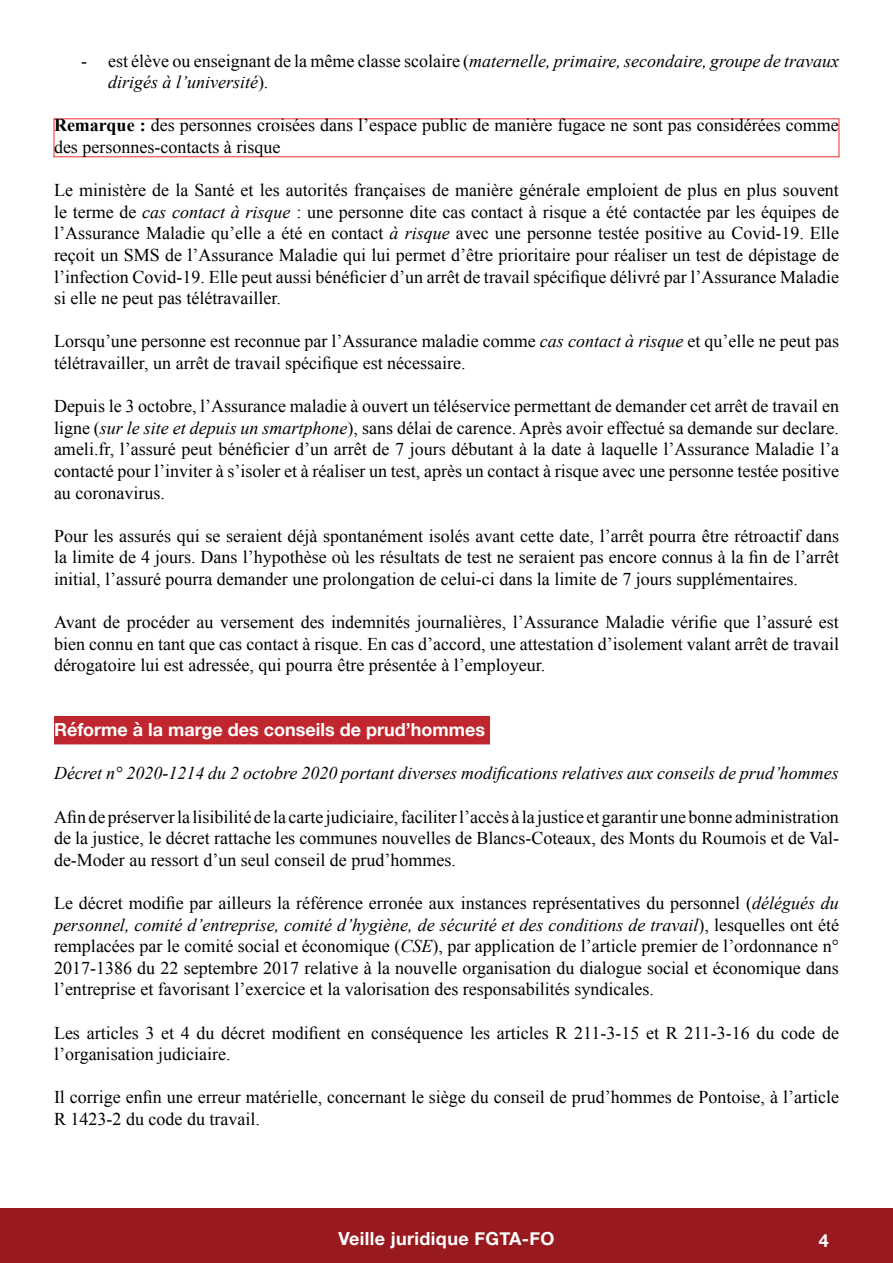
<style>
.page{position:relative;width:893px;height:1263px;background:#fff}
.page>*{position:absolute;margin:0;border:0;box-sizing:border-box;transform-origin:0 0}
.t1{font:18px/21.6px "Times New Roman";color:#000001;text-align:justify}
.t2{font:italic 18px/21.6px "Times New Roman";color:#000001}
.t3{font:700 18px "Helvetica Neue";color:#fff}
.t4{font:700 18px "Helvetica Neue";letter-spacing:.02em;color:#fff}
.s1{font-style:normal}
.s2{font-weight:700}
.s3{font-style:italic}
</style>
<div class="page">
<div style="left:0;top:1209px;width:893px;height:54px;background:#981a1e"></div>
<div style="left:54px;top:716px;width:436px;height:28px;background:#c0262d"></div>
<p class="t2" style="left:108px;top:49px;width:732px;text-indent:-27px"><span class="s1">- est élève ou enseignant de la même classe scolaire (</span>maternelle, primaire, secondaire, groupe de travaux dirigés à l’université<span class="s1">).</span></p>
<p class="t1" style="left:54px;top:114px;width:786px"><span class="s2">Remarque :</span> des personnes croisées dans l’espace public de manière fugace ne sont pas considérées comme des personnes-contacts à risque</p>
<p class="t1" style="left:54px;top:179px;width:786px">Le ministère de la Santé et les autorités françaises de manière générale emploient de plus en plus souvent le terme de <span class="s3">cas contact à risque</span> : une personne dite cas contact à risque a été contactée par les équipes de l’Assurance Maladie qu’elle a été en contact <span class="s3">à risque</span> avec une personne testée positive au Covid-19. Elle reçoit un SMS de l’Assurance Maladie qui lui permet d’être prioritaire pour réaliser un test de dépistage de l’infection Covid-19. Elle peut aussi bénéficier d’un arrêt de travail spécifique délivré par l’Assurance Maladie si elle ne peut pas télétravailler.</p>
<p class="t1" style="left:54px;top:330px;width:786px">Lorsqu’une personne est reconnue par l’Assurance maladie comme <span class="s3">cas contact à risque</span> et qu’elle ne peut pas télétravailler, un arrêt de travail spécifique est nécessaire.</p>
<p class="t1" style="left:54px;top:395px;width:786px">Depuis le 3 octobre, l’Assurance maladie à ouvert un téléservice permettant de demander cet arrêt de travail en ligne (<span class="s3">sur le site et depuis un smartphone</span>), sans délai de carence. Après avoir effectué sa demande sur declare. ameli.fr, l’assuré peut bénéficier d’un arrêt de 7 jours débutant à la date à laquelle l’Assurance Maladie l’a contacté pour l’inviter à s’isoler et à réaliser un test, après un contact à risque avec une personne testée positive au coronavirus.</p>
<p class="t1" style="left:54px;top:525px;width:786px">Pour les assurés qui se seraient déjà spontanément isolés avant cette date, l’arrêt pourra être rétroactif dans la limite de 4 jours. Dans l’hypothèse où les résultats de test ne seraient pas encore connus à la fin de l’arrêt initial, l’assuré pourra demander une prolongation de celui-ci dans la limite de 7 jours supplémentaires.</p>
<p class="t1" style="left:54px;top:611px;width:786px">Avant de procéder au versement des indemnités journalières, l’Assurance Maladie vérifie que l’assuré est bien connu en tant que cas contact à risque. En cas d’accord, une attestation d’isolement valant arrêt de travail dérogatoire lui est adressée, qui pourra être présentée à l’employeur.</p>
<p class="t3" style="left:54px;top:716px;width:433px">Réforme à la marge des conseils de prud’hommes</p>
<p class="t2" style="left:54px;top:762px;width:786px">Décret n° 2020-1214 du 2 octobre 2020 portant diverses modifications relatives aux conseils de prud’hommes</p>
<p class="t1" style="left:54px;top:805px;width:786px">Afin de préserver la lisibilité de la carte judiciaire, faciliter l’accès à la justice et garantir une bonne administration de la justice, le décret rattache les communes nouvelles de Blancs-Coteaux, des Monts du Roumois et de Val&shy;de-Moder au ressort d’un seul conseil de prud’hommes.</p>
<p class="t1" style="left:54px;top:892px;width:786px">Le décret modifie par ailleurs la référence erronée aux instances représentatives du personnel (<span class="s3">délégués du personnel, comité d’entreprise, comité d’hygiène, de sécurité et des conditions de travail</span>), lesquelles ont été remplacées par le comité social et économique (<span class="s3">CSE</span>), par application de l’article premier de l’ordonnance n° 2017-1386 du 22 septembre 2017 relative à la nouvelle organisation du dialogue social et économique dans l’entreprise et favorisant l’exercice et la valorisation des responsabilités syndicales.</p>
<p class="t1" style="left:54px;top:1021px;width:786px">Les articles 3 et 4 du décret modifient en conséquence les articles R 211-3-15 et R 211-3-16 du code de l’organisation judiciaire.</p>
<p class="t1" style="left:54px;top:1086px;width:786px">Il corrige enfin une erreur matérielle, concernant le siège du conseil de prud’hommes de Pontoise, à l’article<br>R 1423-2 du code du travail.</p>
<p class="t4" style="left:338px;top:1224px;width:218px">Veille juridique FGTA-FO</p>
<p class="t3" style="left:819px;top:1226px;width:12px">4</p>
</div>
